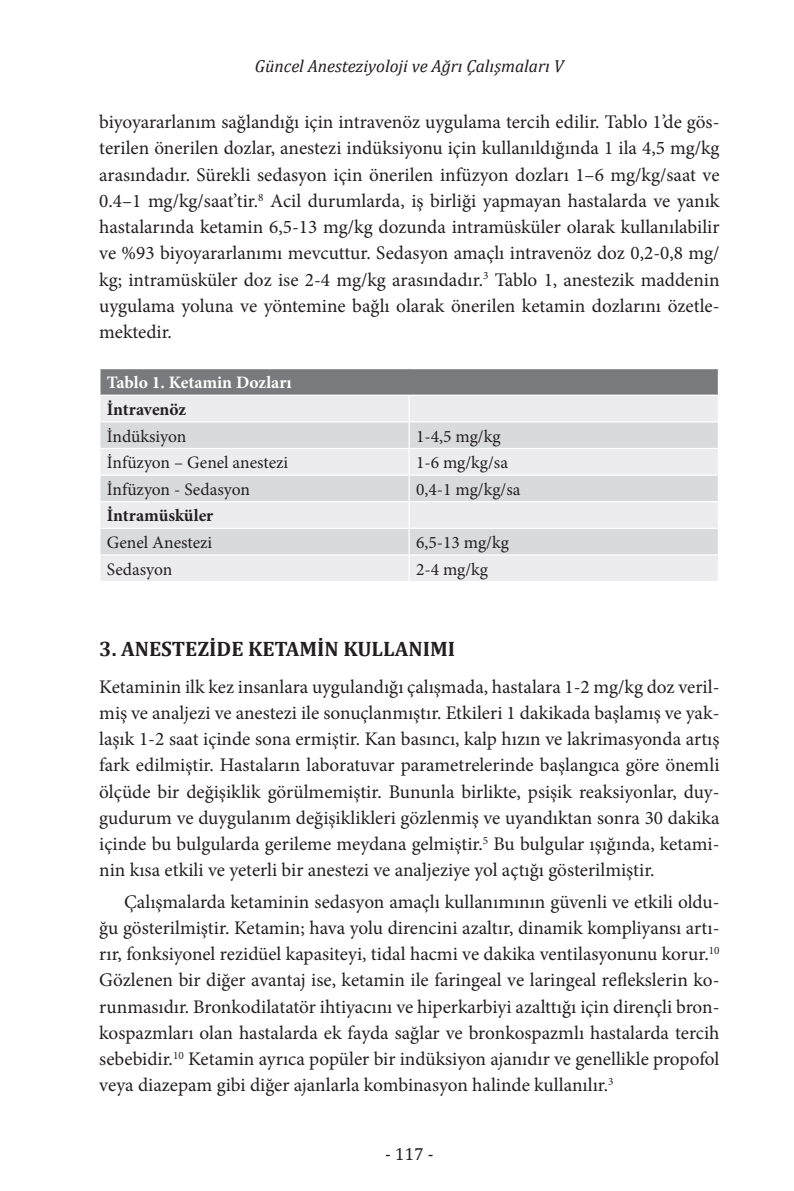
<style>
.page{position:relative;width:794px;height:1191px;background:#fff}
.page>*{position:absolute;margin:0;border:0;box-sizing:border-box;transform-origin:0 0}
.t1{font:700 21px "Cambria";color:#231f20}
.t2{font:19.25px/26.2px "Minion Pro";color:#231f20;text-align:justify}
.t3{font:17.5px "Minion Pro";color:#231f20}
.t4{font:italic 17.5px "Cambria";color:#231f20}
.t5{font:700 17.5px "Minion Pro";letter-spacing:-.005em;color:#231f20}
.t6{font:700 17.5px "Minion Pro";color:#fff}
.t7{font:17.5px "Cambria";color:#231f20}
</style>
<div class="page">
<div style="left:100px;top:368px;width:618px;height:27px;background:#787a7d"></div>
<div style="left:100px;top:396px;width:618px;height:185px;background:#ececee"></div>
<svg style="left:100px;top:422px;width:618px;height:132px;background:#e0e1e3"></svg>
<hr style="left:408px;top:396px;width:2px;height:25px;background:#fff">
<hr style="left:99px;top:421px;width:310px;height:1px;background:#fff">
<hr style="left:409px;top:421px;width:310px;height:1px;background:#fff">
<hr style="left:408px;top:422px;width:2px;height:26px;background:#fff">
<hr style="left:99px;top:448px;width:310px;height:1px;background:#fff">
<hr style="left:409px;top:448px;width:310px;height:1px;background:#fff">
<hr style="left:408px;top:449px;width:2px;height:25px;background:#fff">
<hr style="left:99px;top:474px;width:310px;height:2px;background:#fff">
<hr style="left:409px;top:474px;width:310px;height:2px;background:#fff">
<hr style="left:408px;top:476px;width:2px;height:25px;background:#fff">
<hr style="left:99px;top:501px;width:310px;height:1px;background:#fff">
<hr style="left:409px;top:501px;width:310px;height:1px;background:#fff">
<hr style="left:408px;top:502px;width:2px;height:26px;background:#fff">
<hr style="left:99px;top:528px;width:310px;height:1px;background:#fff">
<hr style="left:409px;top:528px;width:310px;height:1px;background:#fff">
<hr style="left:408px;top:529px;width:2px;height:25px;background:#fff">
<hr style="left:99px;top:554px;width:310px;height:1px;background:#fff">
<hr style="left:409px;top:554px;width:310px;height:1px;background:#fff">
<hr style="left:408px;top:555px;width:2px;height:26px;background:#fff">
<hr style="left:99px;top:368px;width:310px;height:1px;background:#fff">
<hr style="left:409px;top:368px;width:310px;height:1px;background:#fff">
<hr style="left:99px;top:394px;width:310px;height:2px;background:#fff">
<hr style="left:409px;top:394px;width:310px;height:2px;background:#fff">
<p class="t4" style="left:255px;top:54px;width:310px">Güncel Anesteziyoloji ve Ağrı Çalışmaları V</p>
<p class="t2" style="left:99px;top:109px;width:622px">biyoyararlanım sağlandığı için intravenöz uygulama tercih edilir. Tablo 1’de gös&shy;terilen önerilen dozlar, anestezi indüksiyonu için kullanıldığında 1 ila 4,5 mg/kg arasındadır. Sürekli sedasyon için önerilen infüzyon dozları 1–6 mg/kg/saat ve 0.4–1 mg/kg/saat’tir.<sup>8</sup> Acil durumlarda, iş birliği yapmayan hastalarda ve yanık hastalarında ketamin 6,5-13 mg/kg dozunda intramüsküler olarak kullanılabilir ve %93 biyoyararlanımı mevcuttur. Sedasyon amaçlı intravenöz doz 0,2-0,8 mg/ kg; intramüsküler doz ise 2-4 mg/kg arasındadır.<sup>3</sup> Tablo 1, anestezik maddenin uygulama yoluna ve yöntemine bağlı olarak önerilen ketamin dozlarını özetle&shy;mektedir.</p>
<p class="t6" style="left:107px;top:370px;width:186px">Tablo 1. Ketamin Dozları</p>
<p class="t5" style="left:107px;top:397px;width:81px">İntravenöz</p>
<p class="t3" style="left:107px;top:424px;width:81px">İndüksiyon</p>
<p class="t3" style="left:416px;top:424px;width:86px">1-4,5 mg/kg</p>
<p class="t3" style="left:107px;top:451px;width:183px">İnfüzyon – Genel anestezi</p>
<p class="t3" style="left:416px;top:451px;width:94px">1-6 mg/kg/sa</p>
<p class="t3" style="left:107px;top:477px;width:145px">İnfüzyon - Sedasyon</p>
<p class="t3" style="left:416px;top:477px;width:106px">0,4-1 mg/kg/sa</p>
<p class="t5" style="left:107px;top:503px;width:108px">İntramüsküler</p>
<p class="t3" style="left:107px;top:531px;width:107px">Genel Anestezi</p>
<p class="t3" style="left:416px;top:531px;width:94px">6,5-13 mg/kg</p>
<p class="t3" style="left:107px;top:557px;width:67px">Sedasyon</p>
<p class="t3" style="left:416px;top:557px;width:74px">2-4 mg/kg</p>
<p class="t1" style="left:99px;top:634px;width:357px">3. ANESTEZIDE KETAMIN KULLANIMI</p>
<p class="t2" style="left:99px;top:673px;width:622px">Ketaminin ilk kez insanlara uygulandığı çalışmada, hastalara 1-2 mg/kg doz veril&shy;miş ve analjezi ve anestezi ile sonuçlanmıştır. Etkileri 1 dakikada başlamış ve yak&shy;laşık 1-2 saat içinde sona ermiştir. Kan basıncı, kalp hızın ve lakrimasyonda artış fark edilmiştir. Hastaların laboratuvar parametrelerinde başlangıca göre önemli ölçüde bir değişiklik görülmemiştir. Bununla birlikte, psişik reaksiyonlar, duy&shy;gudurum ve duygulanım değişiklikleri gözlenmiş ve uyandıktan sonra 30 dakika içinde bu bulgularda gerileme meydana gelmiştir.<sup>5</sup> Bu bulgular ışığında, ketami&shy;nin kısa etkili ve yeterli bir anestezi ve analjeziye yol açtığı gösterilmiştir.</p>
<p class="t2" style="left:99px;top:888px;width:622px;text-indent:25px">Çalışmalarda ketaminin sedasyon amaçlı kullanımının güvenli ve etkili oldu&shy;ğu gösterilmiştir. Ketamin; hava yolu direncini azaltır, dinamik kompliyansı artı&shy;rır, fonksiyonel rezidüel kapasiteyi, tidal hacmi ve dakika ventilasyonunu korur.<sup>10<br></sup>Gözlenen bir diğer avantaj ise, ketamin ile faringeal ve laringeal reflekslerin ko&shy;runmasıdır. Bronkodilatatör ihtiyacını ve hiperkarbiyi azalttığı için dirençli bron&shy;kospazmları olan hastalarda ek fayda sağlar ve bronkospazmlı hastalarda tercih sebebidir.<sup>10</sup> Ketamin ayrıca popüler bir indüksiyon ajanıdır ve genellikle propofol veya diazepam gibi diğer ajanlarla kombinasyon halinde kullanılır.<sup>3</sup></p>
<p class="t7" style="left:385px;top:1143px;width:50px">- 117 -</p>
</div>
